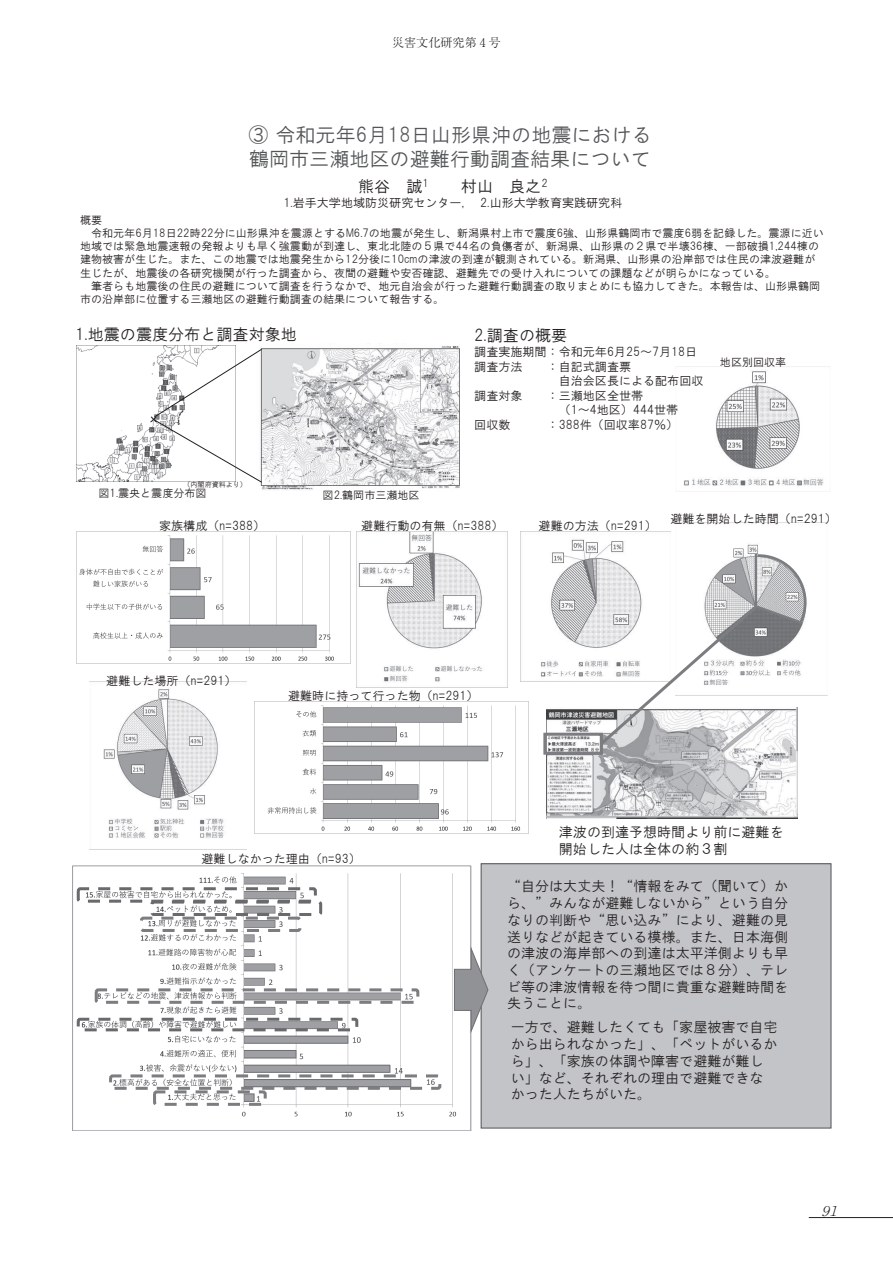
<style>
.page{position:relative;width:893px;height:1263px;background:#fff}
.page>*{position:absolute;margin:0;border:0;box-sizing:border-box;transform-origin:0 0}
.t1{font:20.1px "HGS Gothic M";color:#545557}
.t2{font:16.05px "HGS Gothic M";color:#231f20}
.t3{font:14.1px/16.8px "HGS Gothic M";color:#231f20}
.t4{font:12px/14.4px "HGS Gothic M";color:#231f20}
.t5{font:300 12px "Ryumin Pro";letter-spacing:.01em;color:#231f20}
.t6{font:11.1px "HGS Gothic M";color:#231f20}
.t7{font:7.05px "HGS Gothic M";color:#231f20}
</style>
<div class="page">
<hr style="left:809px;top:1217px;width:84px;height:1px;background:#231f20">
<div style="left:481px;top:864px;width:350px;height:264px;background:#c3c4c7"></div>
<div style="left:481px;top:863px;width:350px;height:265px;border:1px solid #555658"></div>
<img style="left:683px;top:370px;width:141px;height:116px">
<div style="left:674px;top:366px;width:158px;height:126px;border:1px solid #fff"></div>
<img style="left:76px;top:345px;width:159px;height:136px">
<img style="left:260px;top:346px;width:200px;height:144px">
<svg style="left:154px;top:349px;width:108px;height:134px"></svg>
<img style="left:76px;top:531px;width:274px;height:132px">
<img style="left:357px;top:531px;width:150px;height:151px">
<img style="left:521px;top:531px;width:150px;height:146px">
<img style="left:675px;top:522px;width:153px;height:94px">
<img style="left:103px;top:689px;width:121px;height:149px">
<img style="left:267px;top:705px;width:254px;height:126px">
<img style="left:76px;top:873px;width:381px;height:244px">
<div style="left:73px;top:865px;width:398px;height:265px;border:1px solid #9fa0a4"></div>
<img style="left:546px;top:709px;width:252px;height:109px">
<div style="left:140px;top:916px;width:161px;height:16px;border:3px dashed #7b7d80;border-radius:2px"></div>
<div style="left:95px;top:988px;width:324px;height:16px;border:3px dashed #7b7d80;border-radius:2px"></div>
<div style="left:109px;top:1074px;width:332px;height:16px;border:3px dashed #7b7d80;border-radius:2px"></div>
<div style="left:153px;top:1090px;width:114px;height:16px;border:3px dashed #7b7d80;border-radius:2px"></div>
<div style="left:77px;top:887px;width:240px;height:16px;border:3px dashed #696a6d;border-radius:2px"></div>
<div style="left:150px;top:900px;width:172px;height:16px;border:3px dashed #696a6d;border-radius:2px"></div>
<div style="left:77px;top:1018px;width:281px;height:13px;border:3px dashed #696a6d;border-radius:2px"></div>
<svg style="left:597px;top:553px;width:208px;height:195px"></svg>
<div style="left:543px;top:733px;width:60px;height:22px;border:3px solid #7b7d80"></div>
<svg style="left:453px;top:943px;width:36px;height:93px"></svg>
<p class="t5" style="left:392px;top:33px;width:110px">災害文化研究第 4 号</p>
<h1 class="t1" style="left:249px;top:124px;width:405px">③ 令和元年6月18日山形県沖の地震における</h1>
<h2 class="t2" style="left:358px;top:178px;width:72px">熊谷 誠<sup>1</sup></h2>
<h2 class="t2" style="left:461px;top:178px;width:88px">村山 良之<sup>2</sup></h2>
<p class="t4" style="left:283px;top:195px;width:182px">1.岩手大学地域防災研究センター,</p>
<p class="t4" style="left:480px;top:195px;width:144px">2.山形大学教育実践研究科</p>
<h1 class="t1" style="left:249px;top:149px;width:403px">鶴岡市三瀬地区の避難行動調査結果について</h1>
<p class="t6" style="left:80px;top:214px;width:24px">概要</p>
<p class="t6" style="left:91px;top:227px;width:734px">令和元年6月18日22時22分に山形県沖を震源とするM6.7の地震が発生し、新潟県村上市で震度6強、山形県鶴岡市で震度6弱を記録した。震源に近い</p>
<p class="t6" style="left:80px;top:241px;width:740px">地域では緊急地震速報の発報よりも早く強震動が到達し、東北北陸の５県で44名の負傷者が、新潟県、山形県の２県で半壊36棟、一部破損1,244棟の</p>
<p class="t6" style="left:80px;top:254px;width:737px">建物被害が生じた。また、この地震では地震発生から12分後に10cmの津波の到達が観測されている。新潟県、山形県の沿岸部では住民の津波避難が</p>
<p class="t6" style="left:80px;top:267px;width:697px">生じたが、地震後の各研究機関が行った調査から、夜間の避難や安否確認、避難先での受け入れについての課題などが明らかになっている。</p>
<p class="t6" style="left:91px;top:280px;width:731px">筆者らも地震後の住民の避難について調査を行うなかで、地元自治会が行った避難行動調査の取りまとめにも協力してきた。本報告は、山形県鶴岡</p>
<p class="t6" style="left:80px;top:294px;width:366px">市の沿岸部に位置する三瀬地区の避難行動調査の結果について報告する。</p>
<h2 class="t2" style="left:75px;top:327px;width:223px">1.地震の震度分布と調査対象地</h2>
<h2 class="t2" style="left:474px;top:327px;width:95px">2.調査の概要</h2>
<p class="t4" style="left:474px;top:345px;width:224px">調査実施期間：令和元年6月25～7月18日調査方法</p>
<p class="t4" style="left:559px;top:359px;width:146px;text-indent:-12px">：自記式調査票<br>自治会区長による配布回収</p>
<p class="t4" style="left:474px;top:388px;width:50px">調査対象</p>
<p class="t4" style="left:559px;top:388px;width:121px;text-indent:-12px">：三瀬地区全世帯<br>（1～4地区）444世帯</p>
<p class="t4" style="left:474px;top:417px;width:38px">回収数</p>
<p class="t4" style="left:547px;top:417px;width:133px">：388件（回収率87％）</p>
<p class="t6" style="left:720px;top:357px;width:68px">地区別回収率</p>
<p class="t7" style="left:183px;top:481px;width:65px">（内閣府資料より）</p>
<p class="t6" style="left:99px;top:488px;width:109px">図1.震央と震度分布図</p>
<p class="t6" style="left:323px;top:489px;width:98px">図2.鶴岡市三瀬地区</p>
<p class="t4" style="left:159px;top:518px;width:108px">家族構成（n=388）</p>
<p class="t4" style="left:361px;top:518px;width:144px">避難行動の有無（n=388）</p>
<p class="t4" style="left:539px;top:518px;width:120px">避難の方法（n=291）</p>
<p class="t4" style="left:670px;top:511px;width:168px">避難を開始した時間（n=291）</p>
<p class="t4" style="left:106px;top:673px;width:132px">避難した場所（n=291）</p>
<p class="t4" style="left:288px;top:688px;width:192px">避難時に持って行った物（n=291）</p>
<p class="t4" style="left:201px;top:851px;width:161px">避難しなかった理由（n=93）</p>
<p class="t3" style="left:559px;top:823px;width:226px">津波の到達予想時間より前に避難を開始した人は全体の約３割</p>
<p class="t3" style="left:507px;top:877px;width:283px;text-align:justify">“自分は大丈夫！“情報をみて（聞いて）から、”みんなが避難しないから”という自分なりの判断や“思い込み”により、避難の見送りなどが起きている模様。また、日本海側の津波の海岸部への到達は太平洋側よりも早く（アンケートの三瀬地区では８分）、テレビ等の津波情報を待つ間に貴重な避難時間を失うことに。</p>
<p class="t3" style="left:511px;top:1018px;width:268px">一方で、避難したくても「家屋被害で自宅から出られなかった」、「ペットがいるから」、「家族の体調や障害で避難が難しい」など、それぞれの理由で避難できなかった人たちがいた。</p>
</div>
